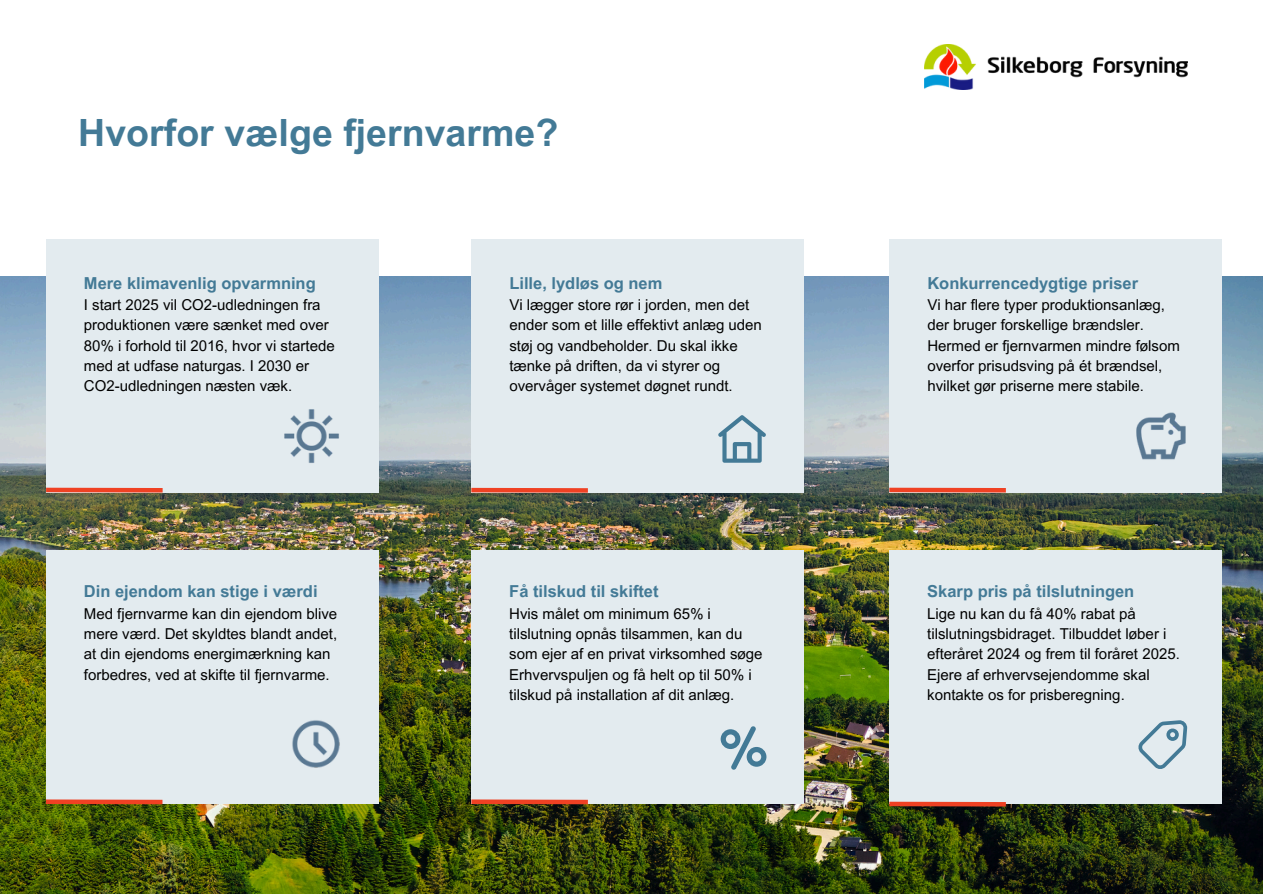
<style>
.page{position:relative;width:1263px;height:894px;background:#fff}
.page>*{position:absolute;margin:0;border:0;box-sizing:border-box;transform-origin:0 0}
.t1{font:700 37.5px "Arial MT Pro";color:#437a96}
.t2{font:700 16.5px "Arial MT Pro";color:#437a96}
.t3{font:15px/20.2px "Arial MT Pro";color:#000}
</style>
<div class="page">
<img style="left:0;top:276px;width:1263px;height:617px">
<div style="left:46px;top:239px;width:333px;height:253px;background:#e3ebef"></div>
<div style="left:471px;top:239px;width:333px;height:253px;background:#e3ebef"></div>
<div style="left:889px;top:239px;width:333px;height:253px;background:#e3ebef"></div>
<img style="left:924px;top:44px;width:263px;height:45px">
<div style="left:46px;top:550px;width:333px;height:254px;background:#e3ebef"></div>
<div style="left:471px;top:550px;width:333px;height:254px;background:#e3ebef"></div>
<div style="left:889px;top:550px;width:333px;height:254px;background:#e3ebef"></div>
<div style="left:46px;top:487px;width:117px;height:5px;background:#ef4123"></div>
<div style="left:46px;top:799px;width:116px;height:5px;background:#ef4123"></div>
<div style="left:471px;top:799px;width:117px;height:5px;background:#ef4123"></div>
<div style="left:471px;top:487px;width:117px;height:5px;background:#ef4123"></div>
<div style="left:889px;top:801px;width:117px;height:5px;background:#ef4123"></div>
<div style="left:889px;top:487px;width:117px;height:5px;background:#ef4123"></div>
<img style="left:284px;top:409px;width:55px;height:54px">
<svg style="left:718px;top:415px;width:48px;height:47px"></svg>
<img style="left:1136px;top:412px;width:50px;height:48px">
<img style="left:292px;top:720px;width:48px;height:48px">
<svg style="left:721px;top:726px;width:45px;height:43px"></svg>
<svg style="left:1138px;top:720px;width:49px;height:49px"></svg>
<p class="t1" style="left:78px;top:119px;width:481px">Hvorfor vælge fjernvarme?</p>
<p class="t2" style="left:84px;top:277px;width:233px">Mere klimavenlig opvarmning</p>
<p class="t3" style="left:84px;top:296px;width:252px">I start 2025 vil CO2-udledningen fra produktionen være sænket med over 80% i forhold til 2016, hvor vi startede med at udfase naturgas. I 2030 er CO2-udledningen næsten væk.</p>
<p class="t2" style="left:84px;top:585px;width:235px">Din ejendom kan stige i værdi</p>
<p class="t3" style="left:84px;top:605px;width:255px">Med fjernvarme kan din ejendom blive mere værd. Det skyldtes blandt andet, at din ejendoms energimærkning kan forbedres, ved at skifte til fjernvarme.</p>
<p class="t2" style="left:509px;top:277px;width:155px">Lille, lydløs og nem</p>
<p class="t3" style="left:509px;top:296px;width:254px">Vi lægger store rør i jorden, men det ender som et lille effektivt anlæg uden støj og vandbeholder. Du skal ikke tænke på driften, da vi styrer og overvåger systemet døgnet rundt.</p>
<p class="t2" style="left:509px;top:585px;width:151px">Få tilskud til skiftet</p>
<p class="t3" style="left:509px;top:605px;width:255px">Hvis målet om minimum 65% i tilslutning opnås tilsammen, kan du som ejer af en privat virksomhed søge Erhvervspuljen og få helt op til 50% i tilskud på installation af dit anlæg.</p>
<p class="t2" style="left:927px;top:277px;width:212px">Konkurrencedygtige priser</p>
<p class="t3" style="left:927px;top:296px;width:254px">Vi har flere typer produktionsanlæg, der bruger forskellige brændsler.<br>Hermed er fjernvarmen mindre følsom overfor prisudsving på ét brændsel, hvilket gør priserne mere stabile.</p>
<p class="t2" style="left:927px;top:585px;width:209px">Skarp pris på tilslutningen</p>
<p class="t3" style="left:927px;top:605px;width:254px">Lige nu kan du få 40% rabat på tilslutningsbidraget. Tilbuddet løber i efteråret 2024 og frem til foråret 2025.<br>Ejere af erhvervsejendomme skal kontakte os for prisberegning.</p>
</div>
